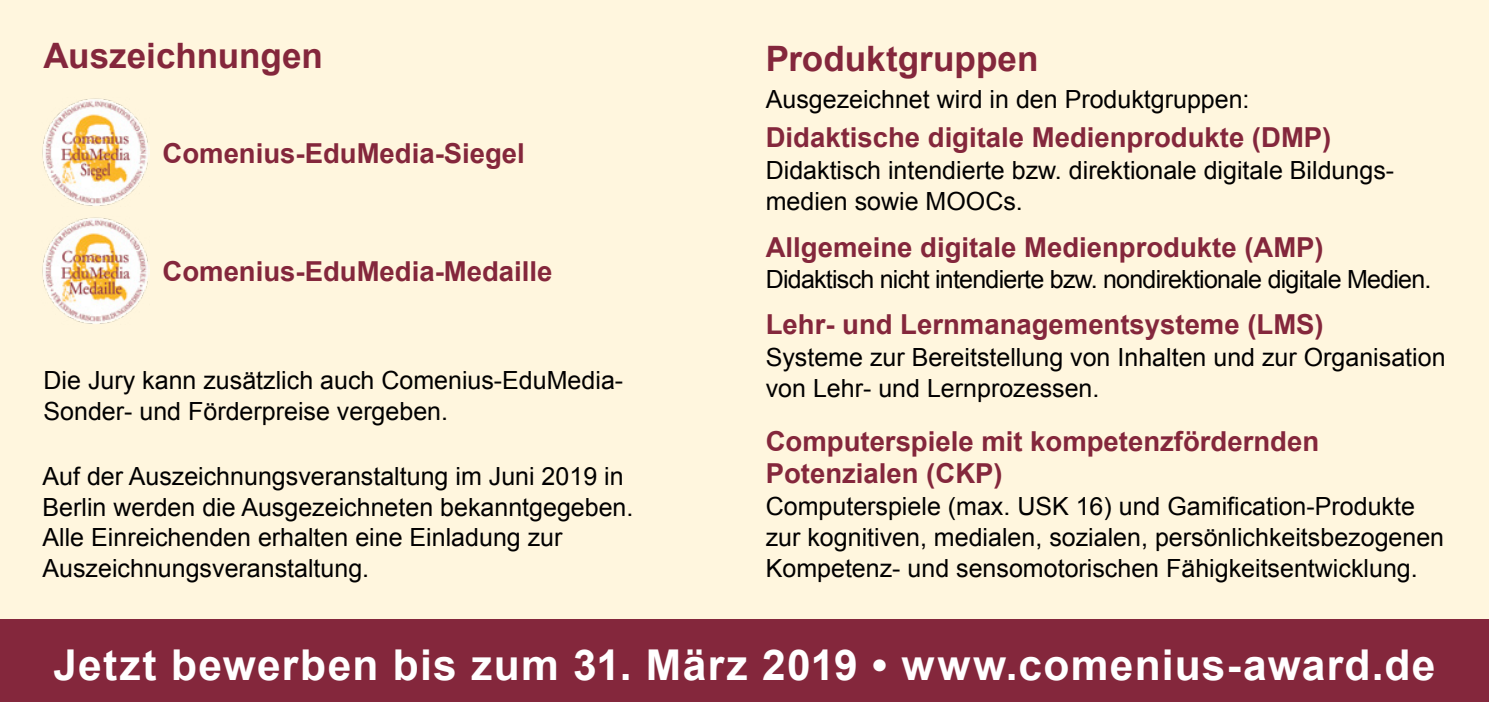
<style>
.page{position:relative;width:1489px;height:702px;background:#fff}
.page>*{position:absolute;margin:0;border:0;box-sizing:border-box;transform-origin:0 0}
.t1{font:700 42.5px "Arial";letter-spacing:.03em;color:#fff}
.t2{font:700 35px "Arial";color:#84273c}
.t3{font:700 27.5px/32.5px "Arial";color:#84273c}
.t4{font:25px/31.2px "Arial";color:#000}
.t5{font:25px "Arial";letter-spacing:-.03em;color:#000}
</style>
<div class="page">
<div style="left:0;top:0;width:1488px;height:702px;background:#fff6de"></div>
<div style="left:0;top:619px;width:1488px;height:83px;background:#84273c"></div>
<img style="left:42px;top:217px;width:108px;height:107px">
<img style="left:42px;top:98px;width:108px;height:108px">
<h2 class="t2" style="left:44px;top:33px;width:281px">Auszeichnungen</h2>
<p class="t3" style="left:162px;top:138px;width:364px">Comenius-EduMedia-Siegel</p>
<p class="t3" style="left:162px;top:256px;width:391px">Comenius-EduMedia-Medaille</p>
<p class="t4" style="left:44px;top:364px;width:581px">Die Jury kann zusätzlich auch Comenius-EduMedia-<br>Sonder- und Förderpreise vergeben.</p>
<p class="t4" style="left:43px;top:461px;width:592px">Auf der Auszeichnungsveranstaltung im Juni 2019 in Berlin werden die Ausgezeichneten bekanntgegeben.<br>Alle Einreichenden erhalten eine Einladung zur Auszeichnungsveranstaltung.</p>
<h2 class="t2" style="left:765px;top:35px;width:274px">Produktgruppen</h2>
<p class="t4" style="left:765px;top:84px;width:485px">Ausgezeichnet wird in den Produktgruppen:</p>
<p class="t3" style="left:765px;top:122px;width:567px">Didaktische digitale Medienprodukte (DMP)</p>
<p class="t4" style="left:765px;top:154px;width:630px">Didaktisch intendierte bzw. direktionale digitale Bildungs&shy;medien sowie MOOCs.</p>
<p class="t3" style="left:765px;top:231px;width:559px">Allgemeine digitale Medienprodukte (AMP)</p>
<p class="t5" style="left:765px;top:262px;width:667px">Didaktisch nicht intendierte bzw. nondirektionale digitale Medien.</p>
<p class="t3" style="left:765px;top:309px;width:559px">Lehr- und Lernmanagementsysteme (LMS)</p>
<p class="t4" style="left:765px;top:341px;width:681px">Systeme zur Bereitstellung von Inhalten und zur Organisation von Lehr- und Lernprozessen.</p>
<p class="t3" style="left:765px;top:426px;width:555px">Computerspiele mit kompetenzfördernden<br>Potenzialen (CKP)</p>
<p class="t4" style="left:765px;top:490px;width:680px">Computerspiele (max. USK 16) und Gamification-Produkte zur kognitiven, medialen, sozialen, persönlichkeitsbezogenen<br>Kompetenz- und sensomotorischen Fähigkeitsentwicklung.</p>
<h1 class="t1" style="left:53px;top:637px;width:1383px">Jetzt bewerben bis zum 31. März 2019 • www.comenius-award.de</h1>
</div>
